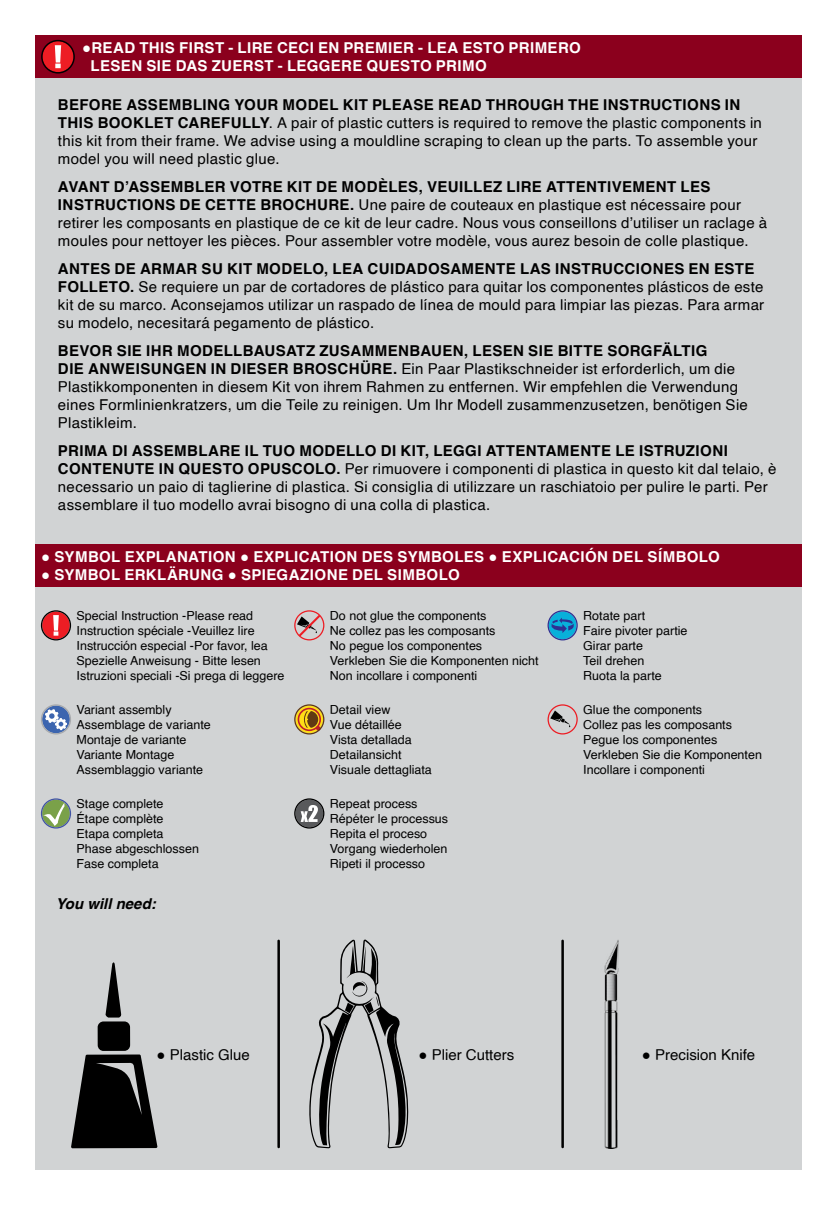
<style>
.page{position:relative;width:837px;height:1205px;background:#fff}
.page>*{position:absolute;margin:0;border:0;box-sizing:border-box;transform-origin:0 0}
.t1{font:15px/18px "Helvetica";letter-spacing:.02em;color:#000}
.t2{font:700 15px/18px "Helvetica";letter-spacing:.025em;color:#fff}
.t3{font:15px "Helvetica";color:#000}
.t4{font:italic 700 15px "Helvetica";color:#000}
.t5{font:12.5px/15px "Helvetica";color:#000}
.s1{font-weight:700}
</style>
<div class="page">
<div style="left:35px;top:35px;width:766px;height:1134px;background:#d1d3d4"></div>
<div style="left:35px;top:35px;width:766px;height:43px;background:#8b001d"></div>
<div style="left:35px;top:544px;width:766px;height:43px;background:#8b001d"></div>
<svg style="left:41px;top:40px;width:34px;height:34px"></svg>
<svg style="left:294px;top:704px;width:30px;height:30px"></svg>
<svg style="left:294px;top:610px;width:30px;height:30px"></svg>
<svg style="left:294px;top:798px;width:30px;height:30px"></svg>
<svg style="left:547px;top:704px;width:30px;height:30px"></svg>
<svg style="left:547px;top:610px;width:30px;height:30px"></svg>
<div style="left:98px;top:1021px;width:32px;height:30px;background:#000;border-radius:6px"></div>
<svg style="left:105px;top:962px;width:17px;height:55px"></svg>
<svg style="left:71px;top:1054px;width:86px;height:94px"></svg>
<svg style="left:41px;top:704px;width:30px;height:30px"></svg>
<svg style="left:41px;top:610px;width:30px;height:30px"></svg>
<svg style="left:41px;top:798px;width:30px;height:30px"></svg>
<svg style="left:309px;top:939px;width:99px;height:209px"></svg>
<hr style="left:277px;top:941px;width:3px;height:206px;background:#000">
<hr style="left:561px;top:941px;width:2px;height:206px;background:#000">
<img style="left:604px;top:940px;width:15px;height:208px">
<p class="t2" style="left:91px;top:39px;width:491px;text-indent:-8px">●READ THIS FIRST - LIRE CECI EN PREMIER - LEA ESTO PRIMERO<br>LESEN SIE DAS ZUERST - LEGGERE QUESTO PRIMO</p>
<p class="t1" style="left:58px;top:96px;width:705px"><span class="s1">BEFORE ASSEMBLING YOUR MODEL KIT PLEASE READ THROUGH THE INSTRUCTIONS IN THIS BOOKLET CAREFULLY</span>. A pair of plastic cutters is required to remove the plastic components in this kit from their frame. We advise using a mouldline scraping to clean up the parts. To assemble your model you will need plastic glue.</p>
<p class="t1" style="left:58px;top:178px;width:710px"><span class="s1">AVANT D’ASSEMBLER VOTRE KIT DE MODÈLES, VEUILLEZ LIRE ATTENTIVEMENT LES INSTRUCTIONS DE CETTE BROCHURE.</span> Une paire de couteaux en plastique est nécessaire pour retirer les composants en plastique de ce kit de leur cadre. Nous vous conseillons d’utiliser un raclage à moules pour nettoyer les pièces. Pour assembler votre modèle, vous aurez besoin de colle plastique.</p>
<p class="t1" style="left:58px;top:260px;width:707px"><span class="s1">ANTES DE ARMAR SU KIT MODELO, LEA CUIDADOSAMENTE LAS INSTRUCCIONES EN ESTE FOLLETO.</span> Se requiere un par de cortadores de plástico para quitar los componentes plásticos de este kit de su marco. Aconsejamos utilizar un raspado de línea de mould para limpiar las piezas. Para armar su modelo, necesitará pegamento de plástico.</p>
<p class="t1" style="left:58px;top:342px;width:691px"><span class="s1">BEVOR SIE IHR MODELLBAUSATZ ZUSAMMENBAUEN, LESEN SIE BITTE SORGFÄLTIG<br>DIE ANWEISUNGEN IN DIESER BROSCHÜRE.</span> Ein Paar Plastikschneider ist erforderlich, um die Plastikkomponenten in diesem Kit von ihrem Rahmen zu entfernen. Wir empfehlen die Verwendung eines Formlinienkratzers, um die Teile zu reinigen. Um Ihr Modell zusammenzusetzen, benötigen Sie Plastikleim.</p>
<p class="t1" style="left:58px;top:442px;width:719px"><span class="s1">PRIMA DI ASSEMBLARE IL TUO MODELLO DI KIT, LEGGI ATTENTAMENTE LE ISTRUZIONI CONTENUTE IN QUESTO OPUSCOLO.</span> Per rimuovere i componenti di plastica in questo kit dal telaio, è necessario un paio di taglierine di plastica. Si consiglia di utilizzare un raschiatoio per pulire le parti. Per assemblare il tuo modello avrai bisogno di una colla di plastica.</p>
<p class="t2" style="left:41px;top:548px;width:680px">● SYMBOL EXPLANATION ● EXPLICATION DES SYMBOLES ● EXPLICACIÓN DEL SÍMBOLO</p>
<p class="t2" style="left:41px;top:566px;width:420px">● SYMBOL ERKLÄRUNG ● SPIEGAZIONE DEL SIMBOLO</p>
<p class="t5" style="left:77px;top:608px;width:209px">Special Instruction -Please read Instruction spéciale -Veuillez lire Instrucción especial -Por favor, lea Spezielle Anweisung - Bitte lesen Istruzioni speciali -Si prega di leggere</p>
<p class="t5" style="left:330px;top:608px;width:210px">Do not glue the components<br>Ne collez pas les composants<br>No pegue los componentes<br>Verkleben Sie die Komponenten nicht<br>Non incollare i componenti</p>
<p class="t5" style="left:583px;top:608px;width:106px">Rotate part<br>Faire pivoter partie<br>Girar parte<br>Teil drehen<br>Ruota la parte</p>
<p class="t5" style="left:77px;top:702px;width:136px">Variant assembly<br>Assemblage de variante<br>Montaje de variante<br>Variante Montage<br>Assemblaggio variante</p>
<p class="t5" style="left:330px;top:702px;width:103px">Detail view<br>Vue détaillée<br>Vista detallada<br>Detailansicht<br>Visuale dettagliata</p>
<p class="t5" style="left:583px;top:702px;width:180px">Glue the components<br>Collez pas les composants<br>Pegue los componentes<br>Verkleben Sie die Komponenten<br>Incollare i componenti</p>
<p class="t5" style="left:77px;top:796px;width:124px">Stage complete<br>Étape complète<br>Etapa completa<br>Phase abgeschlossen<br>Fase completa</p>
<p class="t4" style="left:56px;top:891px;width:101px">You will need:</p>
<p class="t5" style="left:330px;top:796px;width:120px">Repeat process<br>Répéter le processus<br>Repita el proceso<br>Vorgang wiederholen<br>Ripeti il processo</p>
<p class="t3" style="left:157px;top:1043px;width:95px">● Plastic Glue</p>
<p class="t3" style="left:418px;top:1043px;width:97px">● Plier Cutters</p>
<p class="t3" style="left:641px;top:1043px;width:115px">● Precision Knife</p>
</div>
